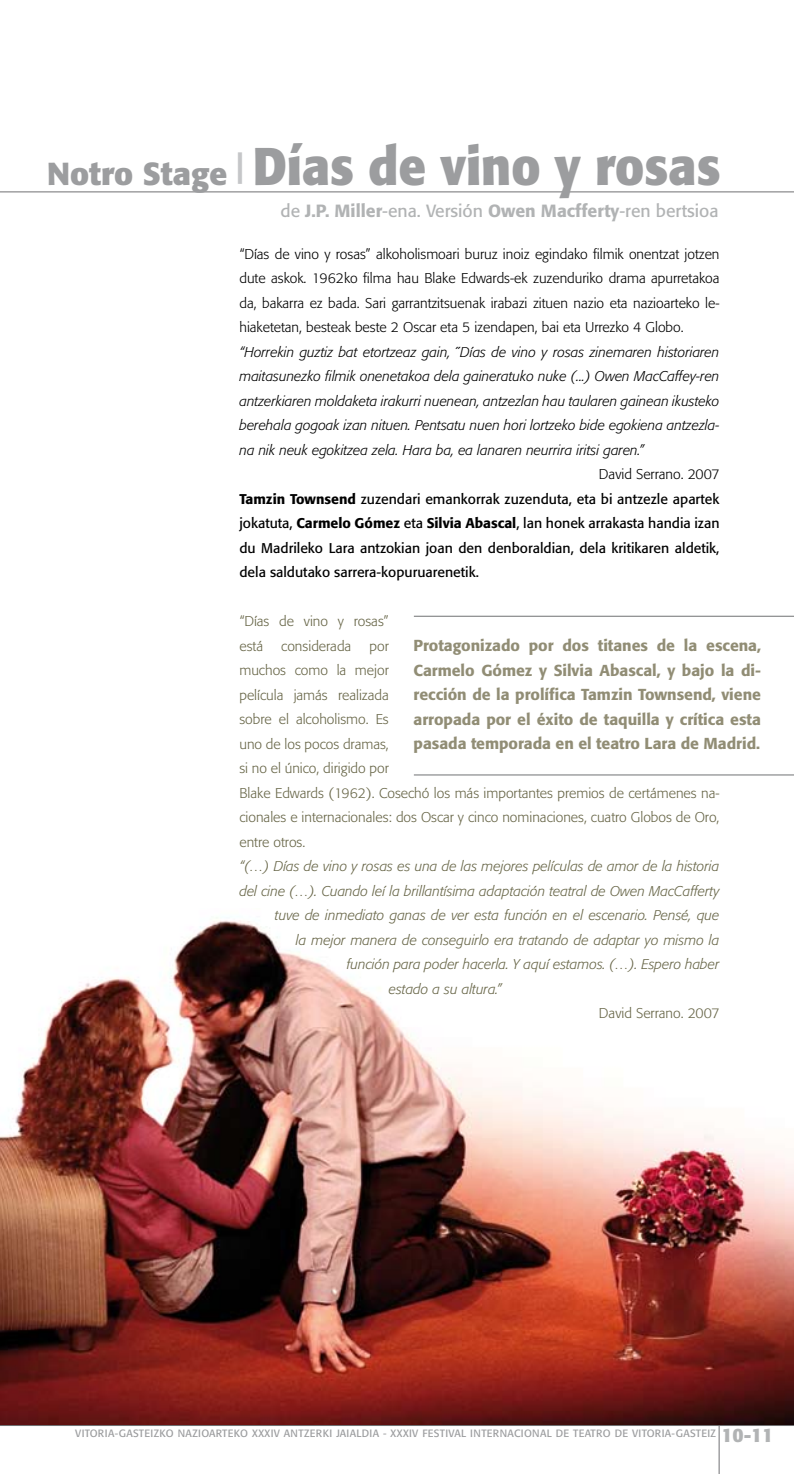
<style>
.page{position:relative;width:794px;height:1474px;background:#fff}
.page>*{position:absolute;margin:0;border:0;box-sizing:border-box;transform-origin:0 0}
.t1{font:700 52.5px "Formata";color:#9c9d9f;scale:.92 1}
.t2{font:17.5px "Formata";color:#b1b3b4}
.t3{font:500 15.75px/24.5px "Formata";letter-spacing:-.005em;color:#918d75;text-align:justify}
.t4{font:italic 300 14px/24.5px "Formata";color:#000;text-align:justify}
.t5{font:italic 300 14px "Formata";color:#686648}
.t6{font:300 14px/24.5px "Formata";color:#686648}
.t7{font:300 14px/24.5px "Formata";color:#000;text-align:justify}
.t8{font:14px/24.5px "Formata";color:#000;text-align:justify}
.t9{font:10.5px "Formata";letter-spacing:.03em;color:#9c9d9f}
.s1{font-size:31.5px}
.s2{font-weight:500}
.s3{font-weight:300}
.s4{font-weight:700;font-size:19.25px;color:#b1b3b4}
</style>
<div class="page">
<img style="left:0;top:917px;width:794px;height:507px">
<hr style="left:0;top:191px;width:794px;height:1px;background:#707173">
<hr style="left:414px;top:774px;width:380px;height:1px;background:#707173">
<hr style="left:414px;top:616px;width:380px;height:1px;background:#707173">
<hr style="left:718px;top:1425px;width:1px;height:48px;background:#707173">
<hr style="left:0;top:1424px;width:794px;height:1px;background:#707173">
<h1 class="t1" style="left:47px;top:133px;width:733px"><span class="s1">Notro Stage</span> <sup>|</sup> Días de vino y rosas</h1>
<p class="t2" style="left:280px;top:200px;width:439px">de <span class="s2">J.P. Miller</span>-ena. Versión <span class="s2">Owen Macfferty</span>-ren bertsioa</p>
<p class="t7" style="left:239px;top:241px;width:481px">“Días de vino y rosas” alkoholismoari buruz inoiz egindako filmik onentzat jotzen dute askok. 1962ko filma hau Blake Edwards-ek zuzenduriko drama apurretakoa da, bakarra ez bada. Sari garrantzitsuenak irabazi zituen nazio eta nazioarteko le&shy;hiaketetan, besteak beste 2 Oscar eta 5 izendapen, bai eta U rrezko 4 Globo.</p>
<p class="t4" style="left:239px;top:339px;width:481px">“Horrekin guztiz bat etortzeaz gain, ˝Días de vino y rosas zinemaren historiaren maitasunezko filmik onenetakoa dela gaineratuko nuke (...) Owen MacCaffey-ren antzerkiaren moldaketa irakurri nuenean, antzezlan hau taularen gainean ikusteko berehala gogoak izan nituen. Pentsatu nuen hori lortzeko bide egokiena antzezla&shy;na nik neuk egokitzea zela. Hara ba, ea lanaren neurrira iritsi garen.”</p>
<p class="t8" style="left:239px;top:462px;width:482px;text-indent:359px"><span class="s3">David Serrano. 2007<br></span><span class="s2">Tamzin Townsend</span> zuzendari emankorrak zuzenduta, eta bi antzezle apartek jokatuta, <span class="s2">Carmelo Gómez</span> eta <span class="s2">Silvia Abascal</span>, lan honek arrakasta handia izan du Madrileko Lara antzokian joan den denboraldian, dela kritikaren aldetik, dela saldutako sarrera-kopuruarenetik.</p>
<p class="t6" style="left:239px;top:609px;width:151px">“Días de vino y rosas” está</p>
<p class="t3" style="left:413px;top:633px;width:349px">Protagonizado por dos titanes de la escena, Carmelo Gómez y Silvia Abascal, y bajo la di&shy;rección de la prolífica Tamzin Townsend, viene arropada por el éxito de taquilla y crítica esta pasada temporada en el teatro Lara de Madrid.</p>
<p class="t6" style="left:281px;top:633px;width:72px">considerada</p>
<p class="t6" style="left:239px;top:633px;width:481px;text-indent:130px">por<br>muchos como la mejor<br>película jamás realizada<br>sobre el alcoholismo. Es<br>uno de los pocos dramas,<br>si no el único, dirigido por<br>Blake Edwards (1962). Cosechó los más importantes premios de certámenes na&shy;cionales e internacionales: dos Oscar y cinco nominaciones, cuatro Globos de Oro, entre otros.</p>
<p class="t5" style="left:239px;top:858px;width:481px">“(…) Días de vino y rosas es una de las mejores películas de amor de la historia</p>
<p class="t5" style="left:239px;top:882px;width:481px">del cine (…). Cuando leí la brillantísima adaptación teatral de Owen MacCafferty</p>
<p class="t5" style="left:275px;top:907px;width:446px">tuve de inmediato ganas de ver esta función en el escenario. Pensé, que</p>
<p class="t5" style="left:296px;top:931px;width:425px">la mejor manera de conseguirlo era tratando de adaptar yo mismo la</p>
<p class="t5" style="left:347px;top:956px;width:374px">función para poder hacerla. Y aquí estamos. (…). Espero haber</p>
<p class="t5" style="left:389px;top:980px;width:114px">estado a su altura.”</p>
<p class="t6" style="left:599px;top:1001px;width:122px">David Serrano. 2007</p>
<p class="t9" style="left:75px;top:1426px;width:22px">VITORIA</p>
<p class="t9" style="left:115px;top:1426px;width:37px">-GASTEIZKO</p>
<p class="t9" style="left:178px;top:1426px;width:8px">NAZIOAR</p>
<p class="t9" style="left:222px;top:1426px;width:13px">TEKO</p>
<p class="t9" style="left:252px;top:1426px;width:59px">XXXIV ANTZERKI</p>
<p class="t9" style="left:336px;top:1426px;width:159px">JAIALDIA - XXXIV FESTIVAL INTERNA</p>
<p class="t9" style="left:514px;top:1426px;width:15px">CIONA</p>
<p class="t9" style="left:546px;top:1426px;width:108px">L DE TEATRO DE VITORIA</p>
<p class="t9" style="left:671px;top:1426px;width:103px">-GASTEIZ <span class="s4">10-11</span></p>
</div>
